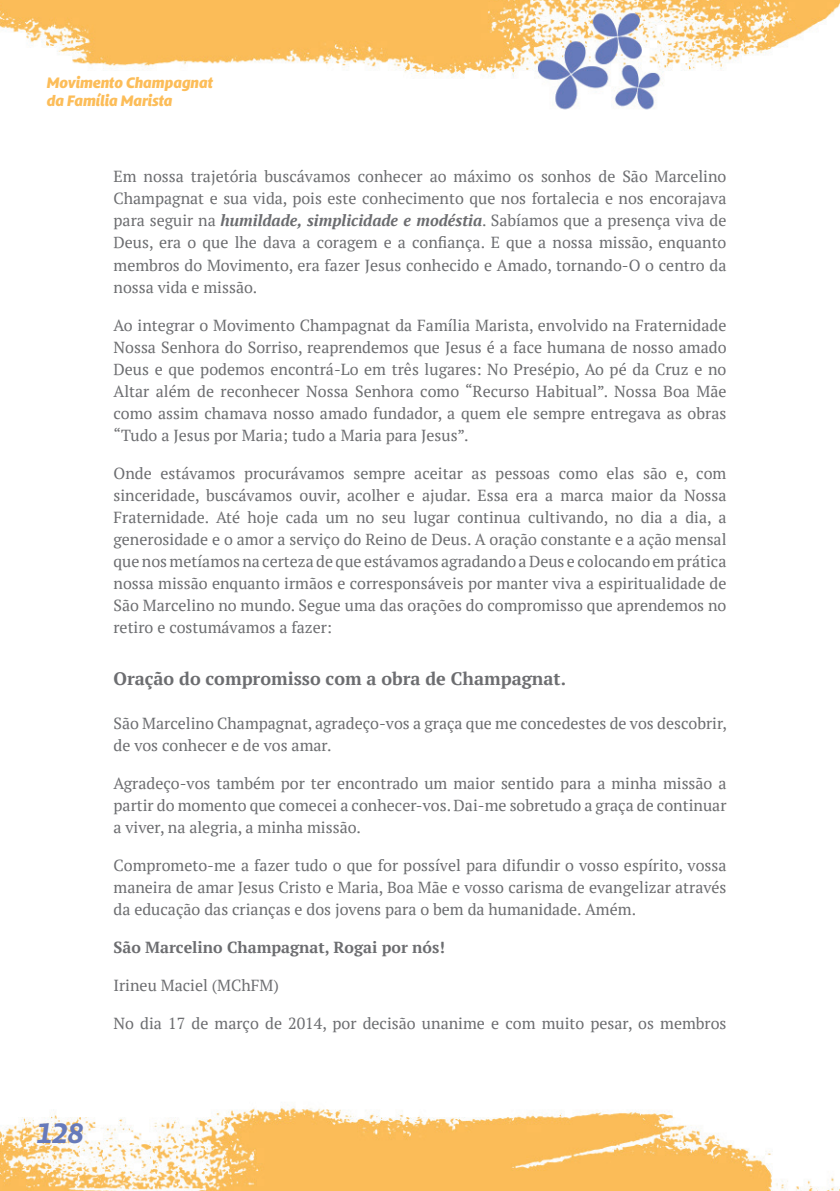
<style>
.page{position:relative;width:840px;height:1191px;background:#fff}
.page>*{position:absolute;margin:0;border:0;box-sizing:border-box;transform-origin:0 0}
.t1{font:italic 700 26px "d T Bommer Sans";color:#667abb}
.Recuo_negrito_3{font:700 18px "PT Serif";color:#6c6d70}
.recuo1{font:16px/22px "PT Serif";color:#6c6d70;text-align:justify}
.recuo1-2{font:700 16px "PT Serif";color:#6c6d70}
.t2{font:italic 800 14px/18px "d T Bommer Sans";color:#fcbd59}
.s1{font-weight:700;font-style:italic}
</style>
<div class="page">
<img style="left:0;top:0;width:839px;height:1191px">
<p class="t2" style="left:47px;top:73px;width:167px">Movimento Champagnat da Família Marista</p>
<p class="recuo1" style="left:113px;top:166px;width:614px">Em nossa trajetória buscávamos conhecer ao máximo os sonhos de São Marcelino Champagnat e sua vida, pois este conhecimento que nos fortalecia e nos encorajava para seguir na <span class="s1">humildade, simplicidade e modéstia</span>. Sabíamos que a presença viva de Deus, era o que lhe dava a coragem e a confiança. E que a nossa missão, enquanto membros do Movimento, era fazer Jesus conhecido e Amado, tornando-O o centro da nossa vida e missão.</p>
<p class="recuo1" style="left:113px;top:314px;width:614px">Ao integrar o Movimento Champagnat da Família Marista, envolvido na Fraternidade Nossa Senhora do Sorriso, reaprendemos que Jesus é a face humana de nosso amado Deus e que podemos encontrá-Lo em três lugares: No Presépio, Ao pé da Cruz e no Altar além de reconhecer Nossa Senhora como “Recurso Habitual”. Nossa Boa Mãe como assim chamava nosso amado fundador, a quem ele sempre entregava as obras “Tudo a Jesus por Maria; tudo a Maria para Jesus”.</p>
<p class="recuo1" style="left:113px;top:462px;width:614px">Onde estávamos procurávamos sempre aceitar as pessoas como elas são e, com sinceridade, buscávamos ouvir, acolher e ajudar. Essa era a marca maior da Nossa Fraternidade. Até hoje cada um no seu lugar continua cultivando, no dia a dia, a generosidade e o amor a serviço do Reino de Deus. A oração constante e a ação mensal que nos metíamos na certeza de que estávamos agradando a Deus e colocando em prática nossa missão enquanto irmãos e corresponsáveis por manter viva a espiritualidade de São Marcelino no mundo. Segue uma das orações do compromisso que aprendemos no retiro e costumávamos a fazer:</p>
<p class="Recuo_negrito_3" style="left:113px;top:666px;width:454px">Oração do compromisso com a obra de Champagnat.</p>
<p class="recuo1" style="left:113px;top:712px;width:614px">São Marcelino Champagnat, agradeço-vos a graça que me concedestes de vos descobrir, de vos conhecer e de vos amar.</p>
<p class="recuo1" style="left:113px;top:772px;width:614px">Agradeço-vos também por ter encontrado um maior sentido para a minha missão a partir do momento que comecei a conhecer-vos. Dai-me sobretudo a graça de continuar a viver, na alegria, a minha missão.</p>
<p class="recuo1" style="left:113px;top:854px;width:614px">Comprometo-me a fazer tudo o que for possível para difundir o vosso espírito, vossa maneira de amar Jesus Cristo e Maria, Boa Mãe e vosso carisma de evangelizar através da educação das crianças e dos jovens para o bem da humanidade. Amém.</p>
<p class="recuo1-2" style="left:113px;top:936px;width:332px">São Marcelino Champagnat, Rogai por nós!</p>
<p class="recuo1" style="left:113px;top:974px;width:167px">Irineu Maciel (MChFM)</p>
<p class="recuo1" style="left:113px;top:1012px;width:614px">No dia 17 de março de 2014, por decisão unanime e com muito pesar, os membros</p>
<h1 class="t1" style="left:37px;top:1113px;width:48px">128</h1>
</div>
